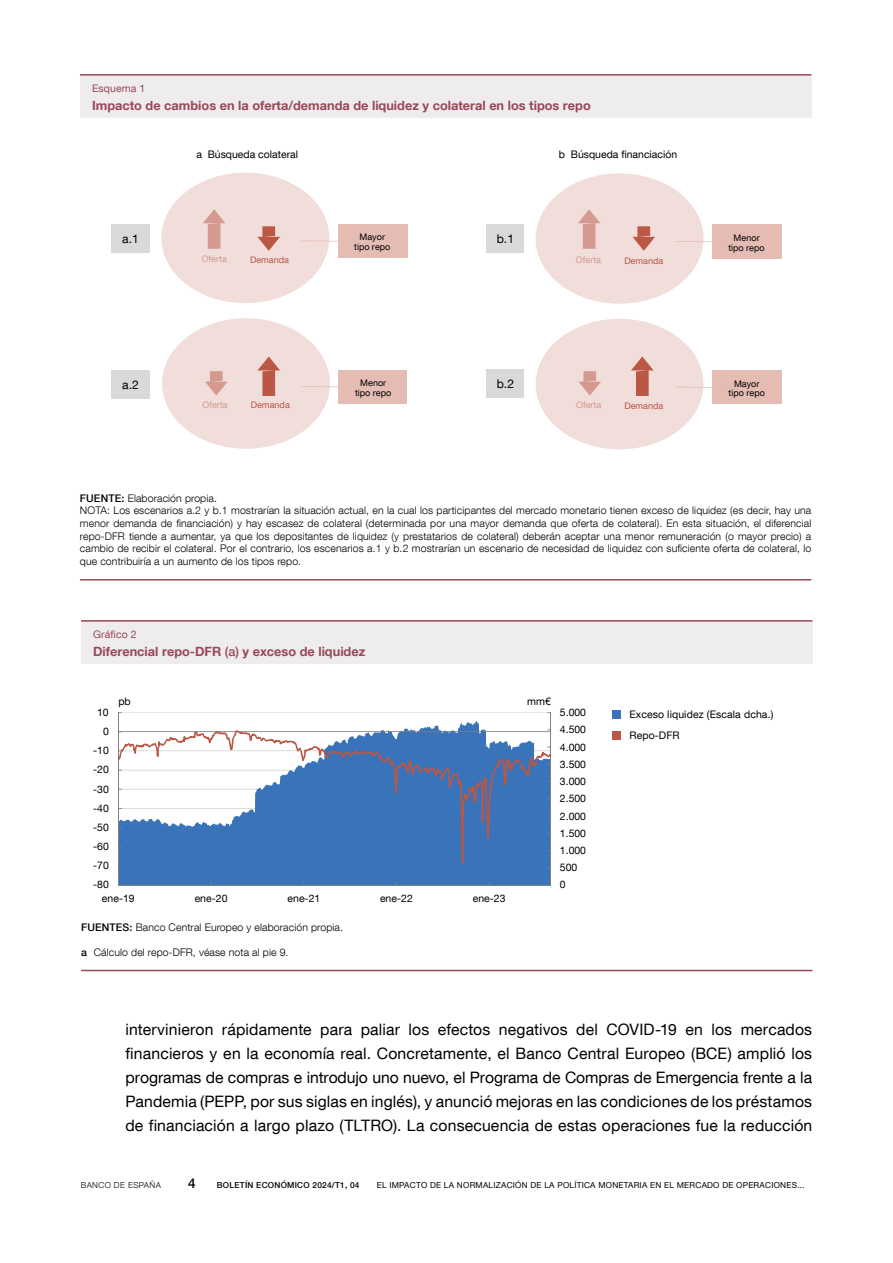
<style>
.page{position:relative;width:893px;height:1263px;background:#fff}
.page>*{position:absolute;margin:0;border:0;box-sizing:border-box;transform-origin:0 0}
.Texto_artículo{font:15.75px/24px "Bd E Neue Helvetica";letter-spacing:.01em;color:#000;text-align:justify}
.t1{font:500 13.5px "Bd E Neue Helvetica";color:#000}
.t2{font:700 12.75px "Bd E Neue Helvetica";color:#984856}
.t3{font:12px "Bd E Neue Helvetica";color:#000}
.t4{font:300 10.5px/12.6px "Bd E Neue Helvetica";letter-spacing:.01em;color:#000}
.t5{font:10.5px "Bd E Neue Helvetica";color:#000}
.t6{font:10.5px "Bd E Neue Helvetica";letter-spacing:.01em;color:#984856}
.t7{font:9px/9.8px "Bd E Neue Helvetica";letter-spacing:.005em;color:#000;text-align:center}
.t8{font:9px "Bd E Neue Helvetica";letter-spacing:.005em;color:#ba5745}
.t9{font:9px "Bd E Neue Helvetica";letter-spacing:.005em;color:#d59990}
.t10{font:8.25px "Bd E Neue Helvetica";letter-spacing:.03em;color:#000}
.t11{font:500 8.25px "Bd E Neue Helvetica";letter-spacing:.03em;color:#000}
.t12{font:300 8.25px "Bd E Neue Helvetica";letter-spacing:.05em;color:#000}
.s1{font-weight:500}
</style>
<div class="page">
<hr style="left:80px;top:579px;width:731px;height:1px;background:#984856">
<div style="left:161px;top:173px;width:168px;height:130px;background:#f1ddda;border-radius:50%"></div>
<div style="left:112px;top:225px;width:38px;height:28px;background:#d9d9d9"></div>
<div style="left:338px;top:224px;width:69px;height:34px;background:#e4bcb4"></div>
<hr style="left:301px;top:240px;width:37px;height:2px;background:#e4bcb4">
<div style="left:162px;top:318px;width:168px;height:131px;background:#f1ddda;border-radius:50%"></div>
<div style="left:112px;top:370px;width:38px;height:28px;background:#d9d9d9"></div>
<div style="left:339px;top:370px;width:68px;height:34px;background:#e4bcb4"></div>
<hr style="left:302px;top:386px;width:37px;height:1px;background:#e4bcb4">
<div style="left:536px;top:173px;width:167px;height:131px;background:#f1ddda;border-radius:50%"></div>
<div style="left:486px;top:224px;width:38px;height:28px;background:#d9d9d9"></div>
<div style="left:712px;top:225px;width:69px;height:34px;background:#e4bcb4"></div>
<hr style="left:675px;top:241px;width:37px;height:1px;background:#e4bcb4">
<div style="left:536px;top:319px;width:167px;height:130px;background:#f1ddda;border-radius:50%"></div>
<div style="left:486px;top:369px;width:38px;height:28px;background:#d9d9d9"></div>
<div style="left:712px;top:370px;width:69px;height:34px;background:#e4bcb4"></div>
<hr style="left:675px;top:387px;width:37px;height:1px;background:#e4bcb4">
<svg style="left:203px;top:209px;width:22px;height:40px"></svg>
<svg style="left:257px;top:226px;width:23px;height:25px"></svg>
<svg style="left:578px;top:209px;width:22px;height:40px"></svg>
<svg style="left:632px;top:226px;width:23px;height:25px"></svg>
<svg style="left:257px;top:356px;width:23px;height:40px"></svg>
<svg style="left:205px;top:371px;width:23px;height:25px"></svg>
<svg style="left:631px;top:356px;width:23px;height:40px"></svg>
<svg style="left:579px;top:371px;width:22px;height:25px"></svg>
<div style="left:80px;top:75px;width:731px;height:42px;background:#efeced"></div>
<hr style="left:80px;top:74px;width:731px;height:2px;background:#984856">
<hr style="left:81px;top:970px;width:731px;height:1px;background:#984856">
<hr style="left:118px;top:712px;width:433px;height:1px;background:#bfbebe">
<svg style="left:119px;top:721px;width:431px;height:164px;fill:#3973b9"></svg>
<hr style="left:550px;top:712px;width:1px;height:173px;background:#7f8080">
<hr style="left:118px;top:712px;width:1px;height:173px;background:#7f8080">
<hr style="left:118px;top:885px;width:433px;height:1px;background:#7f8080">
<svg style="left:118px;top:732px;width:433px;height:131px;fill:#3973b9"></svg>
<svg style="left:119px;top:729px;width:431px;height:3px"></svg>
<div style="left:613px;top:731px;width:8px;height:9px;background:#ba5745"></div>
<div style="left:613px;top:710px;width:8px;height:9px;background:#3973b9"></div>
<div style="left:81px;top:621px;width:731px;height:42px;background:#efeced"></div>
<hr style="left:81px;top:620px;width:731px;height:2px;background:#984856">
<p class="t6" style="left:92px;top:82px;width:55px">Esquema 1</p>
<p class="t2" style="left:92px;top:97px;width:500px">Impacto de cambios en la oferta/demanda de liquidez y colateral en los tipos repo</p>
<p class="t3" style="left:122px;top:232px;width:18px">a.1</p>
<p class="t3" style="left:122px;top:377px;width:18px">a.2</p>
<p class="t5" style="left:196px;top:147px;width:103px">a Búsqueda colateral</p>
<p class="t5" style="left:559px;top:147px;width:120px">b Búsqueda financiación</p>
<p class="t9" style="left:202px;top:253px;width:27px">Oferta</p>
<p class="t8" style="left:250px;top:254px;width:41px">Demanda</p>
<p class="t9" style="left:203px;top:399px;width:27px">Oferta</p>
<p class="t8" style="left:251px;top:400px;width:41px">Demanda</p>
<p class="t7" style="left:354px;top:232px;width:38px">Mayor tipo repo</p>
<p class="t7" style="left:355px;top:378px;width:38px">Menor tipo repo</p>
<p class="t3" style="left:497px;top:231px;width:19px">b.1</p>
<p class="t3" style="left:497px;top:376px;width:19px">b.2</p>
<p class="t9" style="left:576px;top:254px;width:27px">Oferta</p>
<p class="t8" style="left:624px;top:255px;width:41px">Demanda</p>
<p class="t9" style="left:576px;top:399px;width:27px">Oferta</p>
<p class="t8" style="left:624px;top:400px;width:41px">Demanda</p>
<p class="t7" style="left:728px;top:233px;width:38px">Menor tipo repo</p>
<p class="t7" style="left:729px;top:378px;width:38px">Mayor tipo repo</p>
<p class="t4" style="left:80px;top:491px;width:733px"><span class="s1">FUENTE:</span> Elaboración propia.<br>NOTA: Los escenarios a.2 y b.1 mostrarían la situación actual, en la cual los participantes del mercado monetario tienen exceso de liquidez (es decir, hay una menor demanda de financiación) y hay escasez de colateral (determinada por una mayor demanda que oferta de colateral). En esta situación, el diferencial repo-DFR tiende a aumentar, ya que los depositantes de liquidez (y prestatarios de colateral) deberán aceptar una menor remuneración (o mayor precio) a cambio de recibir el colateral. Por el contrario, los escenarios a.1 y b.2 mostrarían un escenario de necesidad de liquidez con suficiente oferta de colateral, lo que contribuiría a un aumento de los tipos repo.</p>
<p class="t6" style="left:93px;top:628px;width:45px">Gráfico 2</p>
<p class="t2" style="left:93px;top:643px;width:274px">Diferencial repo-DFR <span class="s1">(a)</span> y exceso de liquidez</p>
<p class="t5" style="left:97px;top:706px;width:13px">10</p>
<p class="t5" style="left:103px;top:725px;width:7px">0</p>
<p class="t5" style="left:93px;top:744px;width:17px">-10</p>
<p class="t5" style="left:93px;top:763px;width:17px">-20</p>
<p class="t5" style="left:93px;top:782px;width:17px">-30</p>
<p class="t5" style="left:93px;top:801px;width:17px">-40</p>
<p class="t5" style="left:93px;top:821px;width:17px">-50</p>
<p class="t5" style="left:93px;top:840px;width:17px">-60</p>
<p class="t5" style="left:93px;top:859px;width:17px">-70</p>
<p class="t5" style="left:93px;top:878px;width:17px">-80</p>
<p class="t5" style="left:118px;top:695px;width:14px">pb</p>
<p class="t5" style="left:527px;top:695px;width:25px">mm€</p>
<p class="t5" style="left:102px;top:891px;width:34px">ene-19</p>
<p class="t5" style="left:195px;top:891px;width:34px">ene-20</p>
<p class="t5" style="left:288px;top:891px;width:34px">ene-21</p>
<p class="t5" style="left:380px;top:891px;width:34px">ene-22</p>
<p class="t5" style="left:473px;top:891px;width:34px">ene-23</p>
<p class="t4" style="left:81px;top:920px;width:263px"><span class="s1">FUENTES:</span> Banco Central Europeo y elaboración propia.</p>
<p class="t4" style="left:81px;top:946px;width:209px"><span class="s1">a</span> Cálculo del repo-DFR, véase nota al pie 9.</p>
<p class="t5" style="left:560px;top:706px;width:28px">5.000</p>
<p class="t5" style="left:560px;top:723px;width:28px">4.500</p>
<p class="t5" style="left:560px;top:740px;width:28px">4.000</p>
<p class="t5" style="left:560px;top:757px;width:28px">3.500</p>
<p class="t5" style="left:560px;top:775px;width:28px">3.000</p>
<p class="t5" style="left:560px;top:792px;width:28px">2.500</p>
<p class="t5" style="left:560px;top:809px;width:28px">2.000</p>
<p class="t5" style="left:560px;top:826px;width:28px">1.500</p>
<p class="t5" style="left:560px;top:844px;width:28px">1.000</p>
<p class="t5" style="left:560px;top:861px;width:19px">500</p>
<p class="t5" style="left:560px;top:878px;width:7px">0</p>
<p class="t5" style="left:629px;top:708px;width:145px">Exceso liquidez (Escala dcha.)</p>
<p class="t5" style="left:629px;top:729px;width:52px">Repo-DFR</p>
<p class="Texto_artículo" style="left:125px;top:1017px;width:688px">intervinieron rápidamente para paliar los efectos negativos del COVID-19 en los mercados financieros y en la economía real. Concretamente, el Banco Central Europeo (BCE) amplió los programas de compras e introdujo uno nuevo, el Programa de Compras de Emergencia frente a la Pandemia (PEPP, por sus siglas en inglés), y anunció mejoras en las condiciones de los préstamos de financiación a largo plazo (TLTRO). La consecuencia de estas operaciones fue la reducción</p>
<p class="t12" style="left:81px;top:1180px;width:82px">BANCO DE ESPAÑA</p>
<p class="t1" style="left:188px;top:1175px;width:9px">4</p>
<p class="t11" style="left:217px;top:1180px;width:144px">BOLETÍN ECONÓMICO 2024/T1, 04</p>
<p class="t10" style="left:377px;top:1180px;width:429px">EL IMPACTO DE LA NORMALIZACIÓN DE LA POLÍTICA MONETARIA EN EL MERCADO DE OPERACIONES...</p>
</div>
